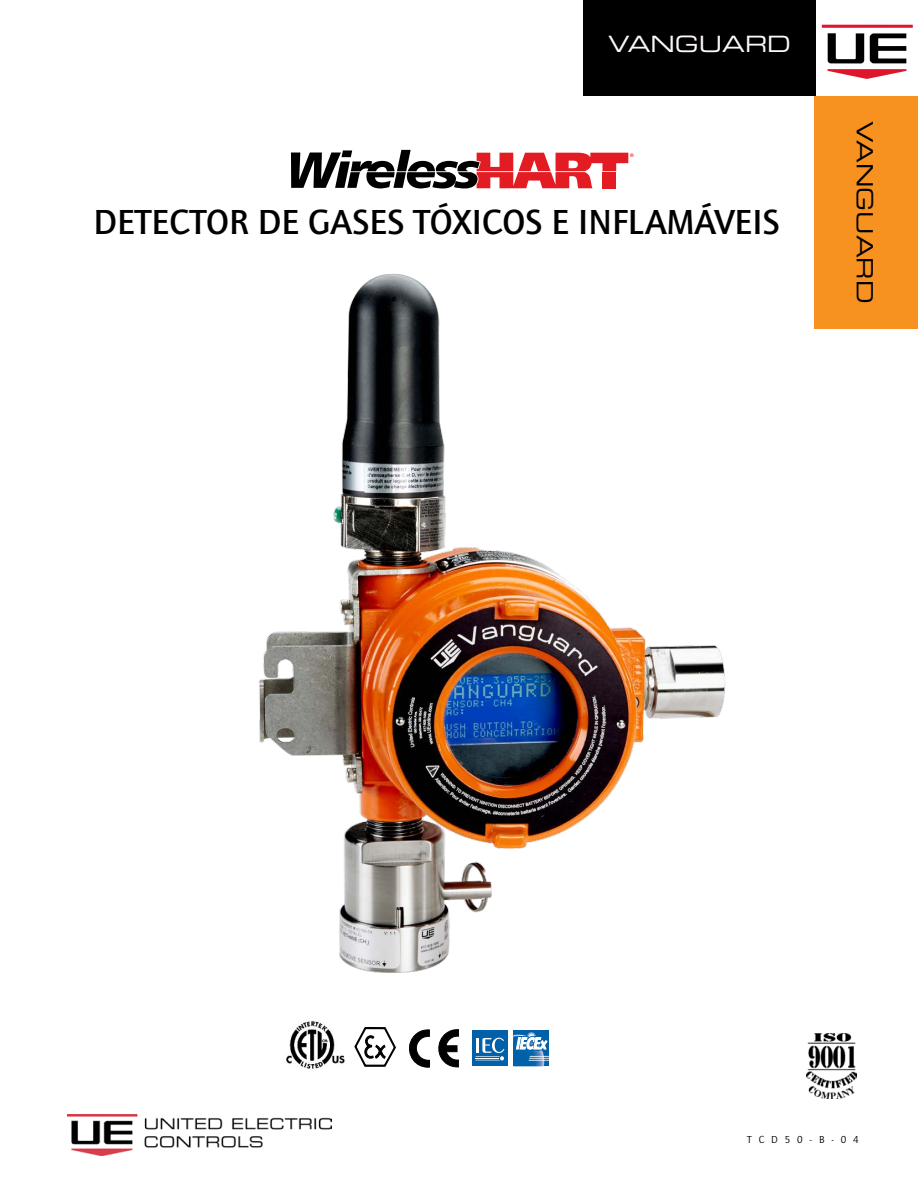
<style>
.page{position:relative;width:918px;height:1188px;background:#fff}
.page>*{position:absolute;margin:0;border:0;box-sizing:border-box;transform-origin:0 0}
.t1{font:36px "Quay Sans Md ITC";color:#000}
.t2{font:22.5px "Eurostile Extended Two";color:#fdf8f8}
.t3{font:22.5px "Eurostile Extended Two";color:#000}
.t4{font:10.5px "Quay Sans ITC Book SC900";letter-spacing:.65em;color:#000}
</style>
<div class="page">
<hr style="left:822px;top:25px;width:91px;height:3px;background:#df162b">
<svg style="left:828px;top:33px;width:36px;height:30px"></svg>
<svg style="left:828px;top:69px;width:78px;height:10px"></svg>
<svg style="left:870px;top:33px;width:36px;height:30px"></svg>
<img style="left:68px;top:1114px;width:264px;height:42px">
<img style="left:807px;top:1033px;width:50px;height:65px">
<svg style="left:513px;top:1031px;width:36px;height:35px"></svg>
<div style="left:472px;top:1031px;width:36px;height:35px;background:#0060a9"></div>
<svg style="left:476px;top:1038px;width:29px;height:23px"></svg>
<svg style="left:354px;top:1027px;width:42px;height:40px"></svg>
<svg style="left:438px;top:1029px;width:21px;height:38px"></svg>
<svg style="left:409px;top:1029px;width:21px;height:38px"></svg>
<img style="left:286px;top:1021px;width:59px;height:48px">
<div style="left:583px;top:0;width:233px;height:96px;background:#000"></div>
<div style="left:814px;top:96px;width:104px;height:232px;background:#f79221"></div>
<svg style="left:291px;top:150px;width:343px;height:38px"></svg>
<img style="left:259px;top:273px;width:466px;height:700px">
<p class="t2" style="left:608px;top:29px;width:185px">VANGUARD</p>
<p class="t1" style="left:94px;top:202px;width:688px">DETECTOR DE GASES TÓXICOS E INFLAMÁVEIS</p>
<p class="t3" style="left:880px;top:121px;width:185px;rotate:90deg">VANGUARD</p>
<p class="t4" style="left:747px;top:1134px;width:113px">TCD50-B-04</p>
</div>
